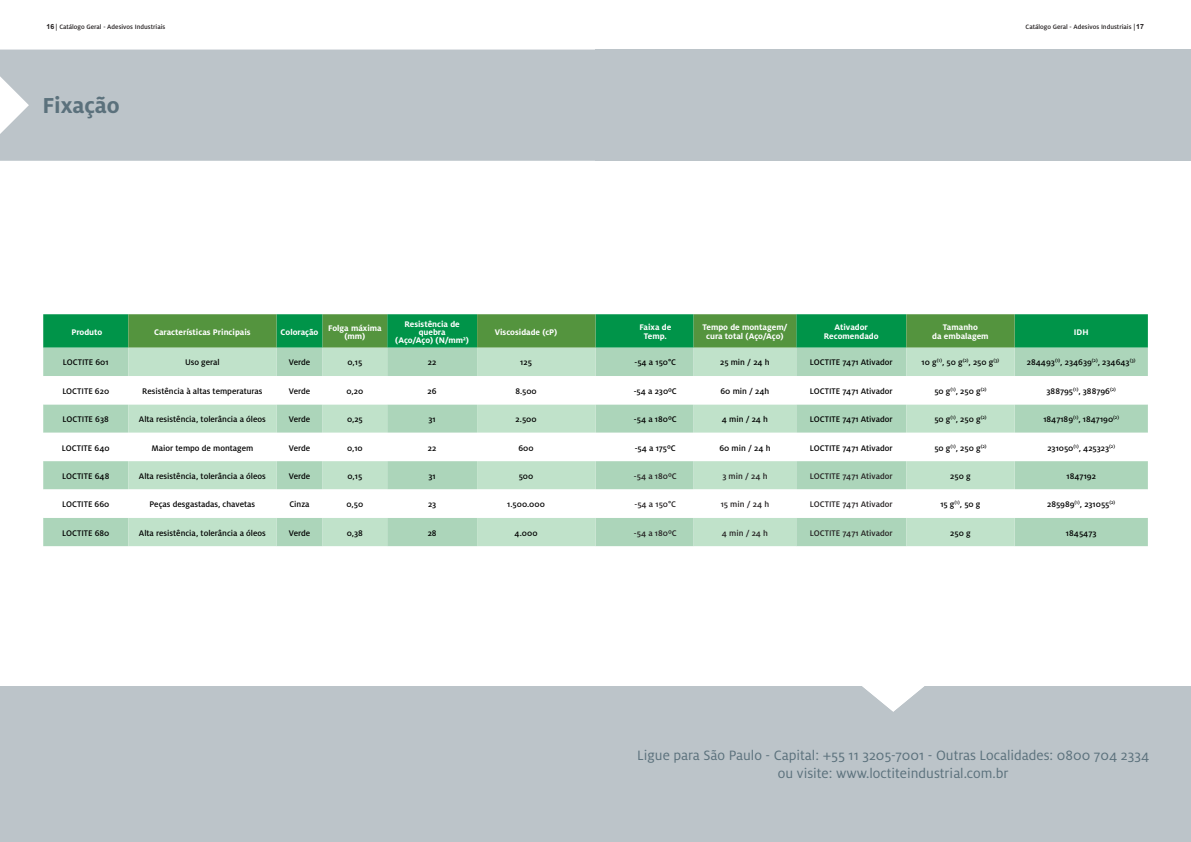
<style>
.page{position:relative;width:1191px;height:842px;background:#fff}
.page>*{position:absolute;margin:0;border:0;box-sizing:border-box;transform-origin:0 0}
.t1{font:700 24px "Henkel Milo";color:#5b717c}
.t2{font:15px "Henkel Milo";color:#5b717c}
.t3{font:500 9px "Henkel Milo";color:#000}
.t4{font:700 9px/8px "Henkel Milo";color:#fff;text-align:center}
.t5{font:500 9px "Henkel Milo";color:#231f20}
.t6{font:500 7px "Henkel Milo";color:#231f20}
.s1{font-family:"Arial";font-weight:700}
</style>
<div class="page">
<div style="left:0;top:50px;width:595px;height:111px;background:#bcc4c9"></div>
<div style="left:595px;top:50px;width:596px;height:111px;background:#bcc4c9"></div>
<div style="left:638px;top:686px;width:553px;height:156px;background:#bcc4c9"></div>
<div style="left:0;top:686px;width:638px;height:156px;background:#bcc4c9"></div>
<svg style="left:43px;top:314px;width:1104px;height:34px;background:#2d9647"></svg>
<div style="left:43px;top:348px;width:1104px;height:198px;background:#acd5ba"></div>
<svg style="left:128px;top:348px;width:886px;height:198px;background:#b8ddc3"></svg>
<svg style="left:43px;top:376px;width:1104px;height:142px"></svg>
<p class="t6" style="left:47px;top:23px;width:120px"><span class="s1">16</span> | Catálogo Geral - Adesivos Industriais</p>
<p class="t6" style="left:1025px;top:23px;width:120px">Catálogo Geral - Adesivos Industriais |<span class="s1">17</span></p>
<p class="t1" style="left:43px;top:91px;width:79px">Fixação</p>
<p class="t4" style="left:71px;top:328px;width:32px">Produto</p>
<p class="t4" style="left:154px;top:328px;width:98px">Características Principais</p>
<p class="t4" style="left:281px;top:328px;width:39px">Coloração</p>
<p class="t4" style="left:328px;top:324px;width:55px">Folga máxima</p>
<p class="t4" style="left:344px;top:332px;width:22px">(mm)</p>
<p class="t4" style="left:404px;top:320px;width:57px">Resistência de quebra</p>
<p class="t4" style="left:395px;top:336px;width:75px">(Aço/Aço) (N/mm²)</p>
<p class="t4" style="left:495px;top:328px;width:64px">Viscosidade (cP)</p>
<p class="t4" style="left:639px;top:323px;width:33px">Faixa de</p>
<p class="t4" style="left:644px;top:332px;width:25px">Temp.</p>
<p class="t4" style="left:702px;top:323px;width:87px;line-height:9px">Tempo de montagem/ cura total (Aço/Aço)</p>
<p class="t4" style="left:834px;top:323px;width:35px">Ativador</p>
<p class="t4" style="left:824px;top:332px;width:56px">Recomendado</p>
<p class="t4" style="left:943px;top:323px;width:37px">Tamanho</p>
<p class="t4" style="left:932px;top:332px;width:58px">da embalagem</p>
<p class="t4" style="left:1073px;top:328px;width:16px">IDH</p>
<p class="t3" style="left:63px;top:358px;width:47px">LOCTITE 601</p>
<p class="t3" style="left:185px;top:358px;width:36px">Uso geral</p>
<p class="t3" style="left:289px;top:358px;width:23px">Verde</p>
<p class="t3" style="left:347px;top:358px;width:16px">0,15</p>
<p class="t3" style="left:428px;top:358px;width:10px">22</p>
<p class="t3" style="left:520px;top:358px;width:13px">125</p>
<p class="t3" style="left:634px;top:358px;width:43px">-54 a 150°C</p>
<p class="t3" style="left:720px;top:358px;width:51px">25 min / 24 h</p>
<p class="t3" style="left:810px;top:358px;width:84px">LOCTITE 7471 Ativador</p>
<p class="t3" style="left:921px;top:358px;width:79px">10 g<sup>(1)</sup>, 50 g<sup>(2)</sup>, 250 g<sup>(3)</sup></p>
<p class="t3" style="left:1027px;top:358px;width:110px">284493<sup>(1)</sup>, 234639<sup>(2)</sup>, 234643<sup>(3)</sup></p>
<p class="t3" style="left:62px;top:386px;width:48px">LOCTITE 620</p>
<p class="t3" style="left:142px;top:386px;width:122px">Resistência à altas temperaturas</p>
<p class="t3" style="left:289px;top:386px;width:23px">Verde</p>
<p class="t3" style="left:346px;top:386px;width:18px">0,20</p>
<p class="t3" style="left:427px;top:386px;width:11px">26</p>
<p class="t3" style="left:515px;top:386px;width:23px">8.500</p>
<p class="t3" style="left:634px;top:386px;width:45px">-54 a 230ºC</p>
<p class="t3" style="left:720px;top:386px;width:50px">60 min / 24h</p>
<p class="t3" style="left:810px;top:386px;width:84px">LOCTITE 7471 Ativador</p>
<p class="t3" style="left:934px;top:386px;width:54px">50 g<sup>(1)</sup>, 250 g<sup>(2)</sup></p>
<p class="t3" style="left:1046px;top:386px;width:71px">388795<sup>(1)</sup>, 388796<sup>(2)</sup></p>
<p class="t3" style="left:63px;top:414px;width:48px">LOCTITE 638</p>
<p class="t3" style="left:139px;top:414px;width:128px">Alta resistência, tolerância a óleos</p>
<p class="t3" style="left:289px;top:414px;width:23px">Verde</p>
<p class="t3" style="left:347px;top:414px;width:17px">0,25</p>
<p class="t3" style="left:428px;top:414px;width:9px">31</p>
<p class="t3" style="left:515px;top:414px;width:23px">2.500</p>
<p class="t3" style="left:634px;top:414px;width:44px">-54 a 180ºC</p>
<p class="t3" style="left:722px;top:414px;width:48px">4 min / 24 h</p>
<p class="t3" style="left:810px;top:414px;width:84px">LOCTITE 7471 Ativador</p>
<p class="t3" style="left:934px;top:414px;width:54px">50 g<sup>(1)</sup>, 250 g<sup>(2)</sup></p>
<p class="t3" style="left:1043px;top:414px;width:77px">1847189<sup>(1)</sup>, 1847190<sup>(2)</sup></p>
<p class="t3" style="left:62px;top:443px;width:49px">LOCTITE 640</p>
<p class="t3" style="left:151px;top:443px;width:103px">Maior tempo de montagem</p>
<p class="t3" style="left:289px;top:443px;width:23px">Verde</p>
<p class="t3" style="left:347px;top:443px;width:17px">0,10</p>
<p class="t3" style="left:428px;top:443px;width:10px">22</p>
<p class="t3" style="left:518px;top:443px;width:17px">600</p>
<p class="t3" style="left:635px;top:443px;width:43px">-54 a 175ºC</p>
<p class="t3" style="left:719px;top:443px;width:53px">60 min / 24 h</p>
<p class="t3" style="left:810px;top:443px;width:84px">LOCTITE 7471 Ativador</p>
<p class="t3" style="left:934px;top:443px;width:54px">50 g<sup>(1)</sup>, 250 g<sup>(2)</sup></p>
<p class="t3" style="left:1047px;top:443px;width:69px">231050<sup>(1)</sup>, 425323<sup>(2)</sup></p>
<p class="t3" style="left:62px;top:471px;width:49px">LOCTITE 648</p>
<p class="t3" style="left:139px;top:471px;width:128px">Alta resistência, tolerância a óleos</p>
<p class="t3" style="left:289px;top:471px;width:23px">Verde</p>
<p class="t3" style="left:347px;top:471px;width:16px">0,15</p>
<p class="t3" style="left:428px;top:471px;width:9px">31</p>
<p class="t3" style="left:519px;top:471px;width:16px">500</p>
<p class="t5" style="left:634px;top:471px;width:44px">-54 a 180ºC</p>
<p class="t5" style="left:722px;top:471px;width:47px">3 min / 24 h</p>
<p class="t5" style="left:810px;top:471px;width:84px">LOCTITE 7471 Ativador</p>
<p class="t3" style="left:950px;top:471px;width:22px">250 g</p>
<p class="t3" style="left:1066px;top:471px;width:31px">1847192</p>
<p class="t3" style="left:62px;top:499px;width:49px">LOCTITE 660</p>
<p class="t3" style="left:150px;top:499px;width:107px">Peças desgastadas, chavetas</p>
<p class="t3" style="left:289px;top:499px;width:22px">Cinza</p>
<p class="t3" style="left:346px;top:499px;width:18px">0,50</p>
<p class="t3" style="left:428px;top:499px;width:10px">23</p>
<p class="t3" style="left:507px;top:499px;width:39px">1.500.000</p>
<p class="t5" style="left:634px;top:499px;width:43px">-54 a 150°C</p>
<p class="t5" style="left:720px;top:499px;width:50px">15 min / 24 h</p>
<p class="t5" style="left:810px;top:499px;width:84px">LOCTITE 7471 Ativador</p>
<p class="t3" style="left:940px;top:499px;width:42px">15 g<sup>(1)</sup>, 50 g</p>
<p class="t3" style="left:1047px;top:499px;width:70px">285989<sup>(1)</sup>, 231055<sup>(2)</sup></p>
<p class="t3" style="left:62px;top:528px;width:49px">LOCTITE 680</p>
<p class="t3" style="left:139px;top:528px;width:128px">Alta resistência, tolerância a óleos</p>
<p class="t3" style="left:289px;top:528px;width:23px">Verde</p>
<p class="t3" style="left:347px;top:528px;width:18px">0,38</p>
<p class="t3" style="left:428px;top:528px;width:10px">28</p>
<p class="t3" style="left:514px;top:528px;width:25px">4.000</p>
<p class="t5" style="left:634px;top:528px;width:44px">-54 a 180ºC</p>
<p class="t5" style="left:722px;top:528px;width:48px">4 min / 24 h</p>
<p class="t5" style="left:810px;top:528px;width:84px">LOCTITE 7471 Ativador</p>
<p class="t3" style="left:950px;top:528px;width:22px">250 g</p>
<p class="t3" style="left:1066px;top:528px;width:32px">1845473</p>
<p class="t2" style="left:637px;top:747px;width:513px">Ligue para São Paulo - Capital: +55 11 3205-7001 - Outras Localidades: 0800 704 2334</p>
<p class="t2" style="left:778px;top:765px;width:232px">ou visite: www.loctiteindustrial.com.br</p>
</div>
